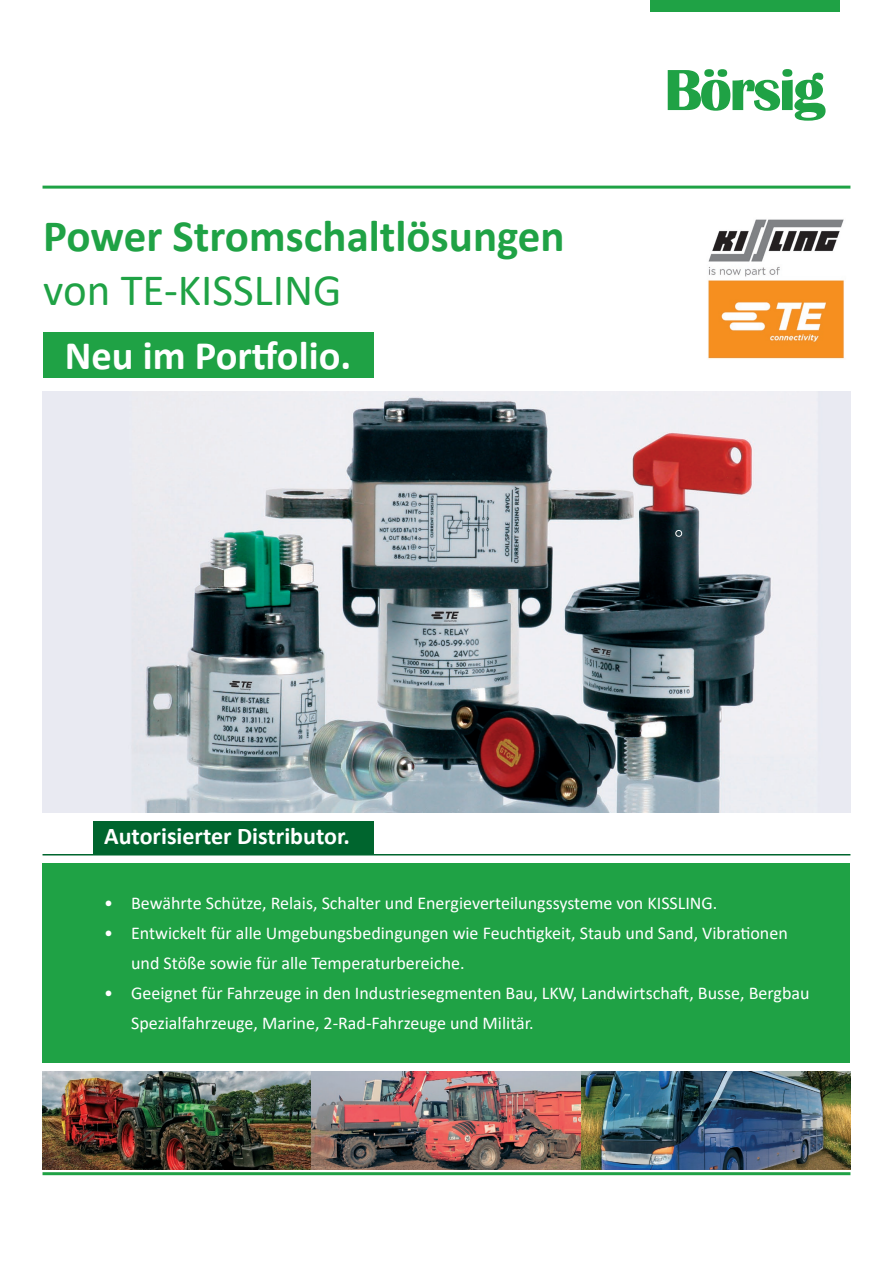
<style>
.page{position:relative;width:893px;height:1263px;background:#fff}
.page>*{position:absolute;margin:0;border:0;box-sizing:border-box;transform-origin:0 0}
.t1{font:700 45px "Calibri";color:#1fa245}
.t2{font:45px "Calibri";color:#1fa245}
.t3{font:700 40.5px "Calibri";color:#fff}
.t4{font:700 24px "Calibri";color:#fff}
.t5{font:18px/30px "Calibri";color:#fff}
</style>
<div class="page">
<div style="left:650px;top:0;width:190px;height:12px;background:#1fa245"></div>
<svg style="left:668px;top:69px;width:158px;height:52px"></svg>
<hr style="left:43px;top:186px;width:807px;height:3px;background:#1fa245">
<hr style="left:43px;top:1172px;width:807px;height:3px;background:#1fa245">
<div style="left:43px;top:863px;width:807px;height:200px;background:#1fa245"></div>
<hr style="left:43px;top:854px;width:807px;height:1px;background:#00652e">
<div style="left:94px;top:821px;width:280px;height:34px;background:#00652e"></div>
<img style="left:43px;top:391px;width:807px;height:421px">
<div style="left:43px;top:332px;width:331px;height:46px;background:#1fa245"></div>
<img style="left:708px;top:219px;width:136px;height:140px">
<img style="left:43px;top:1071px;width:808px;height:98px">
<div style="left:675px;top:530px;width:7px;height:7px;border:1px solid #fff;border-radius:50%"></div>
<h1 class="t1" style="left:43px;top:204px;width:523px">Power Stromschaltlösungen</h1>
<h1 class="t2" style="left:43px;top:258px;width:300px">von TE-KISSLING</h1>
<h2 class="t3" style="left:65px;top:327px;width:288px">Neu im Portfolio.</h2>
<h3 class="t4" style="left:104px;top:819px;width:247px">Autorisierter Distributor.</h3>
<p class="t5" style="left:104px;top:887px;width:615px">• Bewährte Schütze, Relais, Schalter und Energieverteilungssysteme von KISSLING.</p>
<p class="t5" style="left:131px;top:917px;width:658px;text-indent:-27px">• Entwickelt für alle Umgebungsbedingungen wie Feuchtigkeit, Staub und Sand, Vibrationen und Stöße sowie für alle Temperaturbereiche.</p>
<p class="t5" style="left:131px;top:977px;width:680px;text-indent:-27px">• Geeignet für Fahrzeuge in den Industriesegmenten Bau, LKW, Landwirtschaft, Busse, Bergbau<br>Spezialfahrzeuge, Marine, 2-Rad-Fahrzeuge und Militär.</p>
</div>
